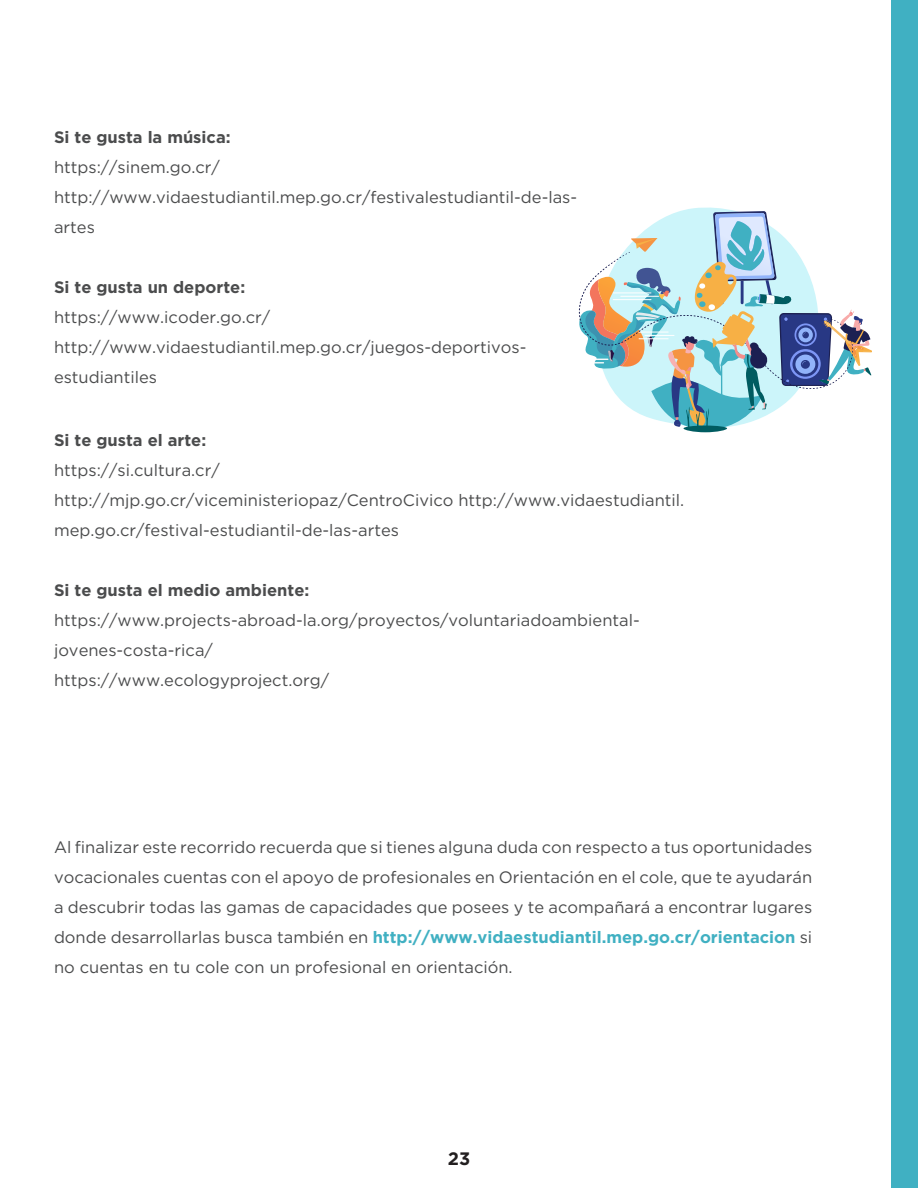
<style>
.page{position:relative;width:918px;height:1188px;background:#fff}
.page>*{position:absolute;margin:0;border:0;box-sizing:border-box;transform-origin:0 0}
.t1{font:700 18px "Gotham";color:#231f20}
.t2{font:16.5px/30px "Gotham";color:#4b4c4d}
.t3{font:700 16.5px "Gotham";color:#4b4c4d}
.s1{font-weight:700;color:#40b0c2}
</style>
<div class="page">
<div style="left:891px;top:0;width:27px;height:1188px;background:#40b0c2"></div>
<svg style="left:578px;top:211px;width:294px;height:222px"></svg>
<p class="t3" style="left:54px;top:126px;width:178px">Si te gusta la música:</p>
<p class="t2" style="left:54px;top:152px;width:168px">https://sinem.go.cr/</p>
<p class="t2" style="left:54px;top:182px;width:525px">http://www.vidaestudiantil.mep.go.cr/festivalestudiantil-de-las&shy;artes</p>
<p class="t3" style="left:54px;top:276px;width:193px">Si te gusta un deporte:</p>
<p class="t2" style="left:54px;top:302px;width:218px">https://www.icoder.go.cr/</p>
<p class="t2" style="left:54px;top:332px;width:474px">http://www.vidaestudiantil.mep.go.cr/juegos-deportivos&shy;estudiantiles</p>
<p class="t3" style="left:54px;top:429px;width:154px">Si te gusta el arte:</p>
<p class="t2" style="left:54px;top:454px;width:167px">https://si.cultura.cr/</p>
<p class="t2" style="left:54px;top:484px;width:632px">http://mjp.go.cr/viceministeriopaz/CentroCivico http://www.vidaestudiantil. mep.go.cr/festival-estudiantil-de-las-artes</p>
<p class="t3" style="left:54px;top:579px;width:257px">Si te gusta el medio ambiente:</p>
<p class="t2" style="left:54px;top:604px;width:587px">https://www.projects-abroad-la.org/proyectos/voluntariadoambiental&shy;jovenes-costa-rica/</p>
<p class="t2" style="left:54px;top:664px;width:277px">https://www.ecologyproject.org/</p>
<p class="t2" style="left:54px;top:832px;width:760px;text-align:justify">Al finalizar este recorrido recuerda que si tienes alguna duda con respecto a tus oportunidades vocacionales cuentas con el apoyo de profesionales en Orientación en el cole, que te ayudarán a descubrir todas las gamas de capacidades que posees y te acompañará a encontrar lugares donde desarrollarlas busca también en <span class="s1">http://www.vidaestudiantil.mep.go.cr/orientacion</span> si no cuentas en tu cole con un profesional en orientación.</p>
<p class="t1" style="left:448px;top:1146px;width:24px">23</p>
</div>
